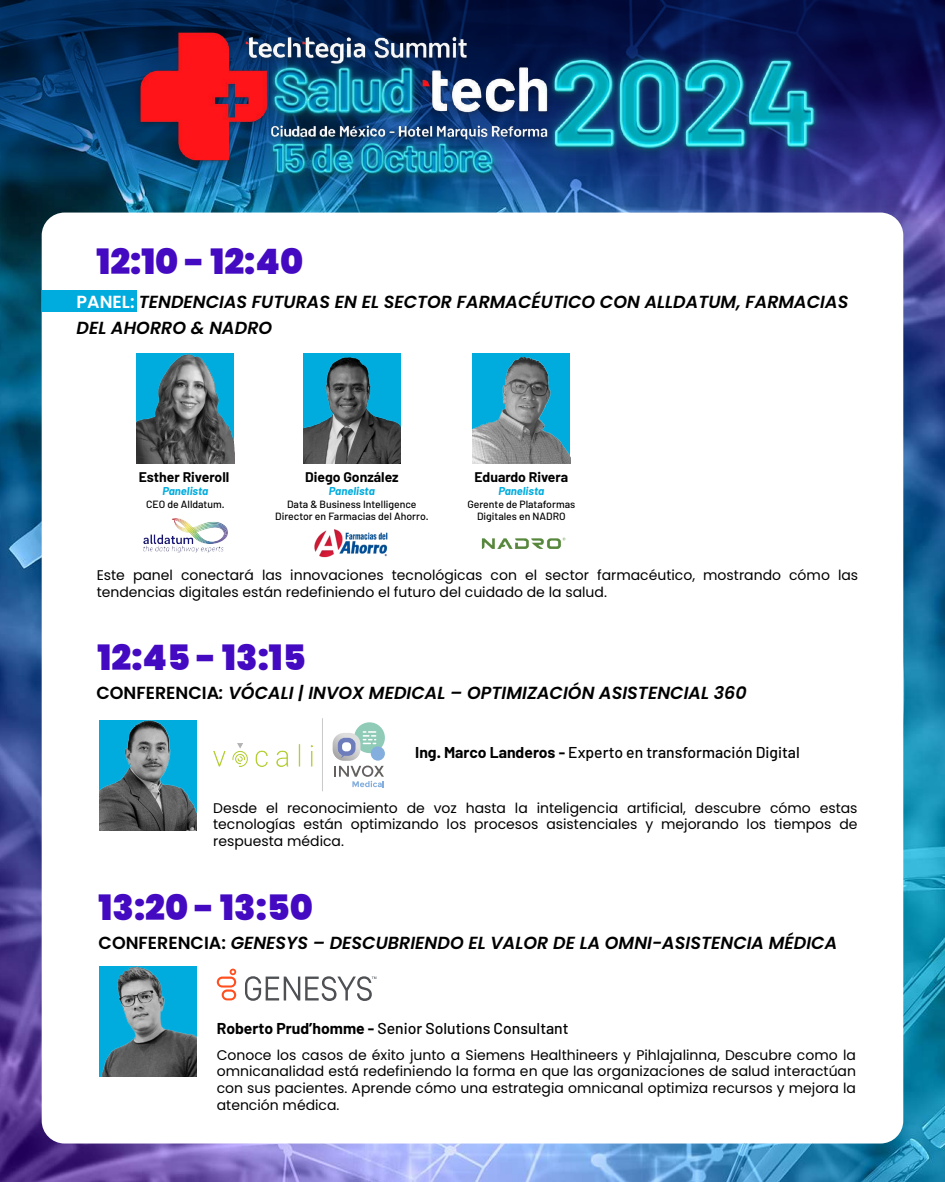
<style>
.page{position:relative;width:945px;height:1182px;background:#fff}
.page>*{position:absolute;margin:0;border:0;box-sizing:border-box;transform-origin:0 0}
.t1{font:900 35px "Poppins";color:#430ac1}
.t2{font:italic 600 17.5px/25.4px "Poppins";color:#000}
.t3{font:500 15.75px "Barlow";color:#000}
.t4{font:14px/16.8px "Poppins";color:#000;text-align:justify}
.t5{font:700 14px "Barlow";color:#000}
.t6{font:italic 700 11.38px "Barlow";color:#00acde}
.t7{font:500 10.5px/12.6px "Barlow";color:#000;text-align:center}
.s1{font-style:normal;color:#fff}
.s2{font-style:normal}
.s3{font-weight:700}
</style>
<div class="page">
<img style="left:0;top:220px;width:945px;height:961px">
<svg style="left:0;top:0;width:945px;height:220px;background:#142b65"></svg>
<div style="left:42px;top:212px;width:861px;height:931px;background:#fff;border-radius:23px"></div>
<img style="left:108px;top:0;width:729px;height:213px">
<div style="left:42px;top:290px;width:95px;height:22px;background:#00acde"></div>
<div style="left:472px;top:353px;width:98px;height:110px;background:#00acde"></div>
<img style="left:472px;top:357px;width:98px;height:106px">
<img style="left:481px;top:537px;width:85px;height:12px">
<img style="left:137px;top:353px;width:97px;height:110px">
<img style="left:144px;top:518px;width:83px;height:34px">
<img style="left:314px;top:529px;width:74px;height:29px">
<div style="left:303px;top:353px;width:98px;height:110px;background:#00acde"></div>
<img style="left:303px;top:357px;width:98px;height:106px">
<img style="left:99px;top:720px;width:98px;height:110px">
<img style="left:214px;top:743px;width:98px;height:23px">
<div style="left:354px;top:722px;width:31px;height:31px;background:#8fcbb7;border-radius:50%"></div>
<svg style="left:333px;top:731px;width:51px;height:56px"></svg>
<hr style="left:322px;top:718px;width:1px;height:73px;background:#c9c9c9">
<svg style="left:217px;top:968px;width:19px;height:32px"></svg>
<svg style="left:245px;top:976px;width:131px;height:25px"></svg>
<img style="left:99px;top:966px;width:98px;height:110px">
<h1 class="t1" style="left:96px;top:241px;width:208px">12:10 - 12:40</h1>
<p class="t2" style="left:77px;top:289px;width:773px"><span class="s1">PANEL:</span> TENDENCIAS FUTURAS EN EL SECTOR FARMACÉUTICO CON ALLDATUM, FARMACIAS<br>DEL AHORRO &amp; NADRO</p>
<p class="t5" style="left:139px;top:468px;width:92px">Esther Riveroll</p>
<p class="t6" style="left:162px;top:484px;width:47px">Panelista</p>
<p class="t7" style="left:146px;top:497px;width:80px">CEO de Alldatum.</p>
<p class="t5" style="left:305px;top:468px;width:95px">Diego González</p>
<p class="t6" style="left:329px;top:484px;width:47px">Panelista</p>
<p class="t7" style="left:275px;top:497px;width:155px">Data &amp; Business Intelligence<br>Director en Farmacias del Ahorro.</p>
<p class="t5" style="left:474px;top:468px;width:95px">Eduardo Rivera</p>
<p class="t6" style="left:498px;top:484px;width:47px">Panelista</p>
<p class="t7" style="left:467px;top:497px;width:109px">Gerente de Plataformas<br>Digitales en NADRO</p>
<p class="t4" style="left:97px;top:567px;width:763px">Este panel conectará las innovaciones tecnológicas con el sector farmacéutico, mostrando cómo las tendencias digitales están redefiniendo el futuro del cuidado de la salud.</p>
<h1 class="t1" style="left:98px;top:637px;width:210px">12:45 - 13:15</h1>
<p class="t2" style="left:96px;top:680px;width:652px"><span class="s2">CONFERENCIA</span>: VÓCALI | INVOX MEDICAL – OPTIMIZACIÓN ASISTENCIAL 360</p>
<p class="t3" style="left:415px;top:742px;width:386px"><span class="s3">Ing. Marco Landeros -</span> Experto en transformación Digital</p>
<p class="t4" style="left:213px;top:799px;width:646px">Desde el reconocimiento de voz hasta la inteligencia artificial, descubre cómo estas tecnologías están optimizando los procesos asistenciales y mejorando los tiempos de respuesta médica.</p>
<h1 class="t1" style="left:99px;top:887px;width:216px">13:20 - 13:50</h1>
<p class="t2" style="left:99px;top:929px;width:740px"><span class="s2">CONFERENCIA:</span> GENESYS – DESCUBRIENDO EL VALOR DE LA OMNI-ASISTENCIA MÉDICA</p>
<p class="t3" style="left:217px;top:1018px;width:353px"><span class="s3">Roberto Prud’homme -</span> Senior Solutions Consultant</p>
<p class="t4" style="left:217px;top:1046px;width:641px">Conoce los casos de éxito junto a Siemens Healthineers y Pihlajalinna, Descubre como la omnicanalidad está redefiniendo la forma en que las organizaciones de salud interactúan con sus pacientes. Aprende cómo una estrategia omnicanal optimiza recursos y mejora la atención médica.</p>
</div>
